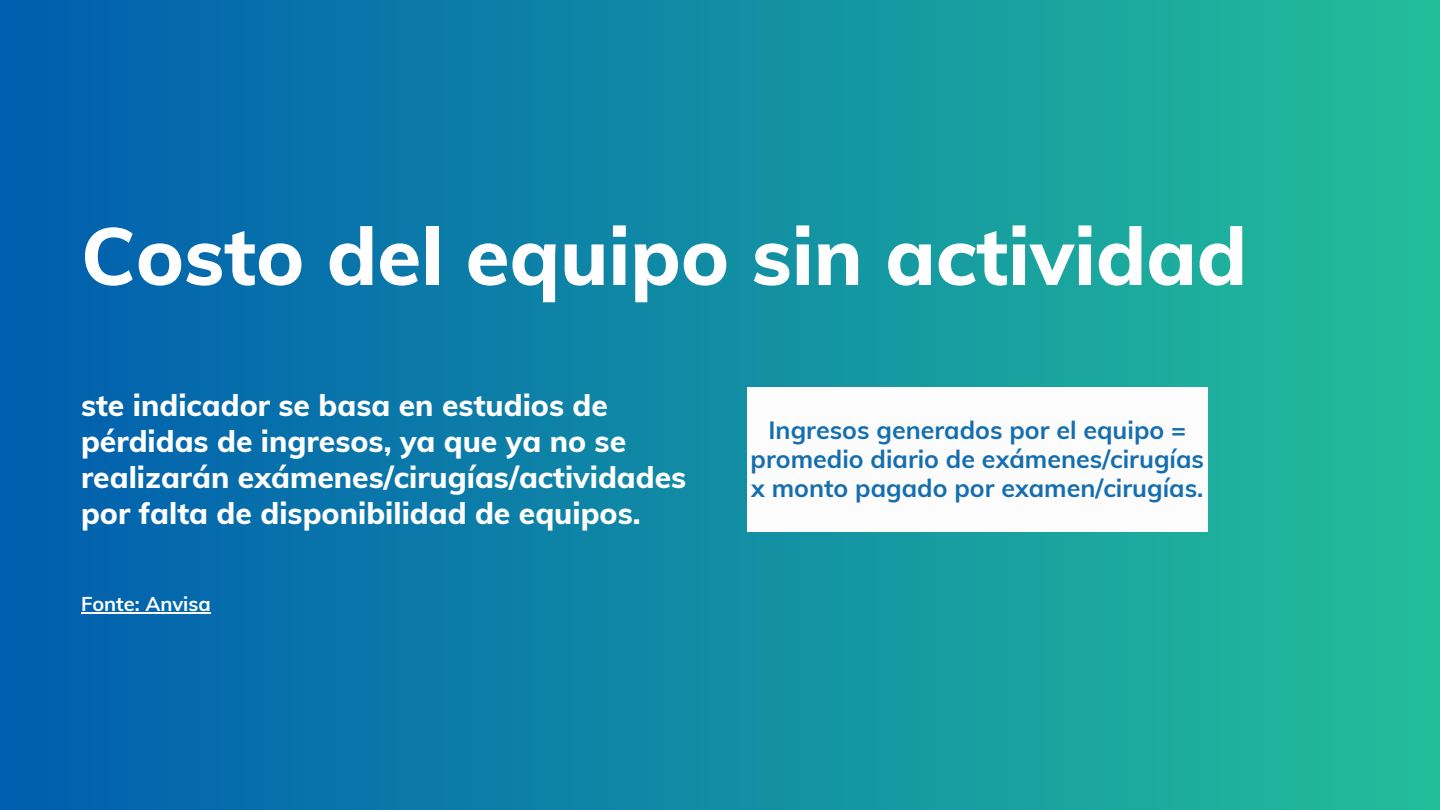
<style>
.page{position:relative;width:1440px;height:810px;background:#fff}
.page>*{position:absolute;margin:0;border:0;box-sizing:border-box;transform-origin:0 0}
.t1{font:800 80px "Muli";color:#fff}
.t2{font:800 30px/36px "Muli";color:#fff}
.t3{font:700 25px/29.2px "Muli";color:#146eaf;text-align:center}
.t4{font:700 20px "Muli";color:#fff}
</style>
<div class="page">
<img style="left:0;top:0;width:1440px;height:810px">
<hr style="left:81px;top:612px;width:130px;height:2px;background:#fff">
<div style="left:747px;top:387px;width:460px;height:145px;background:#fcfcfc"></div>
<h1 class="t1" style="left:81px;top:205px;width:1168px">Costo del equipo sin actividad</h1>
<h2 class="t2" style="left:81px;top:387px;width:607px">ste indicador se basa en estudios de pérdidas de ingresos, ya que ya no se realizarán exámenes/cirugías/actividades por falta de disponibilidad de equipos.</h2>
<h3 class="t4" style="left:81px;top:590px;width:131px">Fonte: Anvisa</h3>
<p class="t3" style="left:751px;top:415px;width:455px">Ingresos generados por el equipo = promedio diario de exámenes/cirugías x monto pagado por examen/cirugías.</p>
</div>
